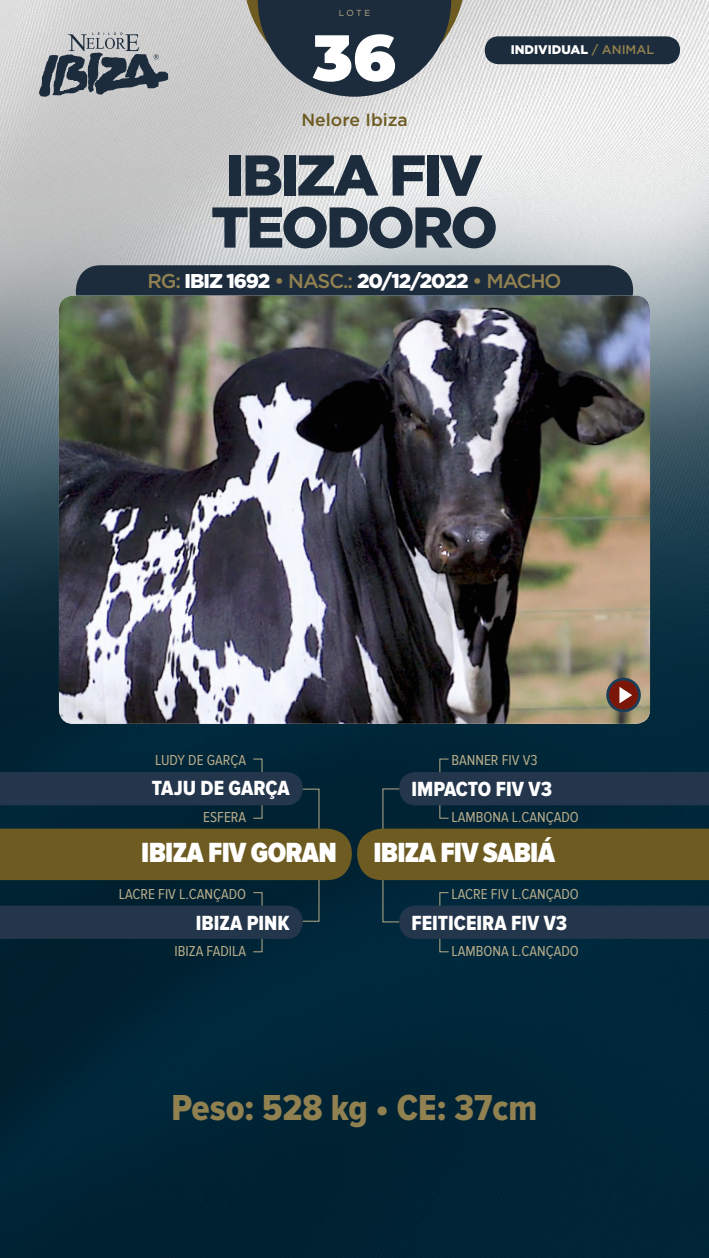
<style>
.page{position:relative;width:709px;height:1258px;background:#fff}
.page>*{position:absolute;margin:0;border:0;box-sizing:border-box;transform-origin:0 0}
.t1{font:900 64.88px "Montserrat";color:#fff}
.t2{font:900 57.38px/52px "Gotham";letter-spacing:-.05em;color:#1d2c3c}
.t3{font:37.5px "Proxima Nova Cond Extrabld";color:#928150}
.t4{font:900 28.75px "Proxima Nova Cond";letter-spacing:-.025em;color:#fff}
.t5{font:21.25px "Proxima Nova Cond Extrabld";color:#fff}
.t6{font:900 20px "Gotham";letter-spacing:-.05em;color:#fff}
.t7{font:500 17.5px "Gotham";color:#6d5b21}
.t8{font:15px "Proxima Nova Cond";color:#b8ac8a}
.t9{font:500 12.5px "Gotham";color:#928150}
.t10{font:900 12.5px "Gotham";color:#fff}
.t11{font:8.75px "Gotham";color:#b8ac8a}
.s1{font-weight:900;color:#fff}
.s2{font-weight:500;color:#928150}
</style>
<div class="page">
<img style="left:0;top:0;width:709px;height:1258px">
<svg style="left:243px;top:0;width:222px;height:97px;background:#545e68"></svg>
<svg style="left:399px;top:758px;width:310px;height:61px;background:#142e42"></svg>
<svg style="left:399px;top:892px;width:310px;height:60px;background:#143044"></svg>
<div style="left:0;top:829px;width:709px;height:51px;background:#6d5b21"></div>
<svg style="left:0;top:758px;width:303px;height:61px;background:#132e41"></svg>
<svg style="left:0;top:892px;width:303px;height:60px;background:#142d3f"></svg>
<div style="left:76px;top:265px;width:557px;height:52px;background:#1d2c3c;border-radius:25px"></div>
<div style="left:485px;top:36px;width:195px;height:28px;background:#1d2c3c;border-radius:14px"></div>
<svg style="left:39px;top:32px;width:129px;height:65px;background:#848a91"></svg>
<img style="left:59px;top:296px;width:591px;height:428px">
<div style="left:607px;top:679px;width:32px;height:32px;background:#7a1709;border-radius:50%"></div>
<svg style="left:619px;top:687px;width:13px;height:16px"></svg>
<div style="left:606px;top:678px;width:35px;height:34px;border:3px solid #1a3d58;border-radius:50%"></div>
<p class="t11" style="left:339px;top:8px;width:33px">LOTE</p>
<h1 class="t1" style="left:313px;top:9px;width:84px">36</h1>
<p class="t7" style="left:301px;top:109px;width:108px">Nelore Ibiza</p>
<h2 class="t2" style="left:211px;top:148px;width:273px">IBIZA FIV<br>TEO DORO</h2>
<p class="t10" style="left:510px;top:43px;width:8px">INDI</p>
<p class="t9" style="left:538px;top:43px;width:117px"><span class="s1">VIDUAL</span> / ANIMAL</p>
<h3 class="t6" style="left:147px;top:269px;width:416px"><span class="s2">RG:</span> IBIZ 1692 <span class="s2">• Nasc.:</span> 20/12/2022 <span class="s2">• Macho</span></h3>
<p class="t8" style="left:155px;top:751px;width:93px">LUDY DE GARÇA</p>
<p class="t8" style="left:451px;top:751px;width:88px">BANNER FIV V3</p>
<h3 class="t5" style="left:152px;top:776px;width:139px">TAJU DE GARÇA</h3>
<h3 class="t5" style="left:411px;top:777px;width:142px">IMPACTO FIV V3</h3>
<p class="t8" style="left:203px;top:809px;width:44px">ESFERA</p>
<p class="t8" style="left:451px;top:809px;width:129px">LAMBONA L.CANÇADO</p>
<h3 class="t4" style="left:141px;top:837px;width:197px">IBIZA FIV GORAN</h3>
<h3 class="t4" style="left:373px;top:837px;width:183px">IBIZA FIV SABIÁ</h3>
<p class="t8" style="left:119px;top:886px;width:129px">LACRE FIV L.CANÇADO</p>
<p class="t8" style="left:451px;top:886px;width:129px">LACRE FIV L.CANÇADO</p>
<h3 class="t5" style="left:196px;top:911px;width:95px">IBIZA PINK</h3>
<h3 class="t5" style="left:411px;top:911px;width:157px">FEITICEIRA FIV V3</h3>
<p class="t8" style="left:174px;top:942px;width:73px">IBIZA FADILA</p>
<p class="t8" style="left:451px;top:942px;width:129px">LAMBONA L.CANÇADO</p>
<h3 class="t3" style="left:171px;top:1087px;width:367px">Peso: 528 kg • CE: 37cm</h3>
</div>
